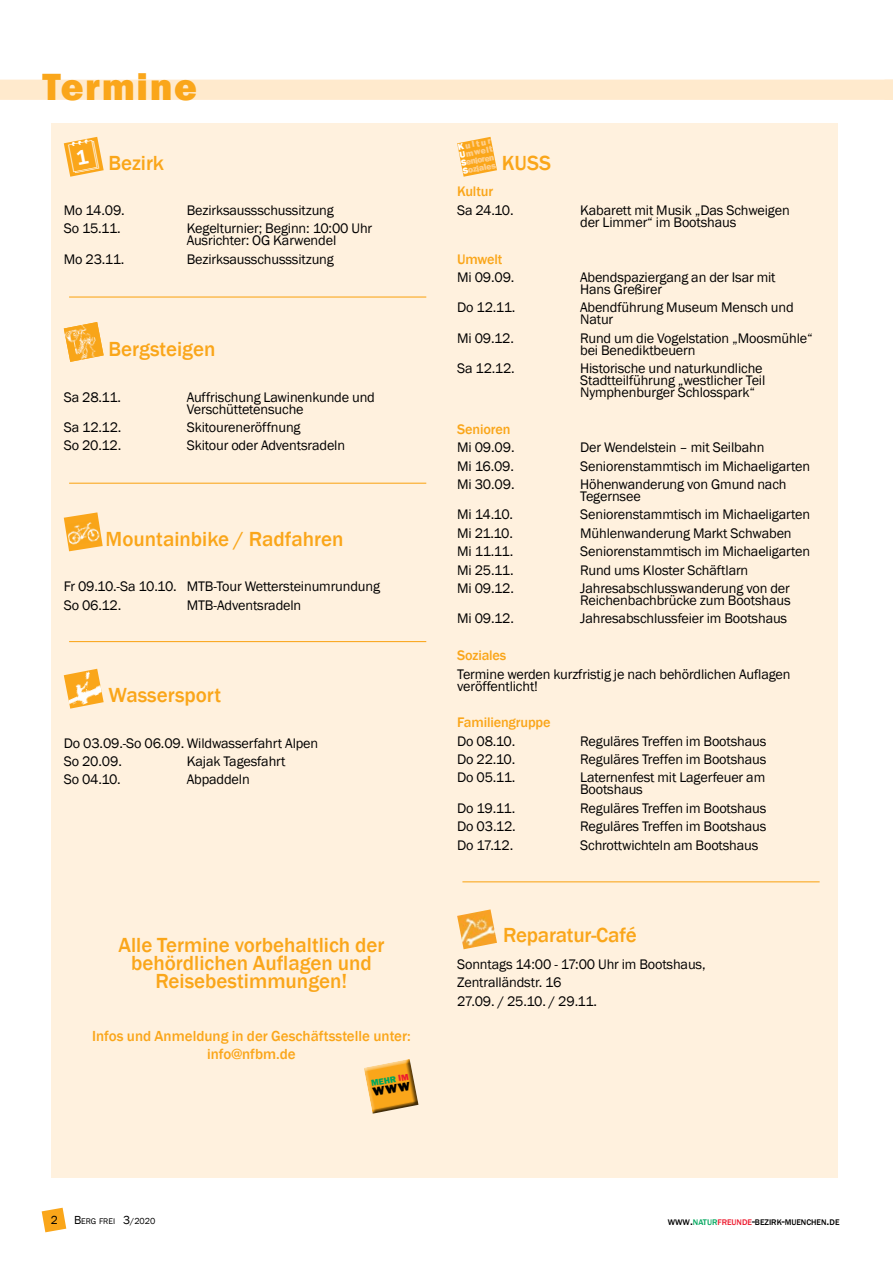
<style>
.page{position:relative;width:893px;height:1263px;background:#fff}
.page>*{position:absolute;margin:0;border:0;box-sizing:border-box;transform-origin:0 0}
.t1{font:800 39px "Franklin Gothic";letter-spacing:.04em;color:#faa61a}
.t2{font:500 21px/18px "Franklin Gothic";color:#faa61a;text-align:center}
.t3{font:500 15px/18px "Franklin Gothic";color:#faa61a;text-align:center}
.t4{font:14.25px/12px "Franklin Gothic";letter-spacing:-.01em;color:#000}
.t5{font:500 14.25px "Franklin Gothic";letter-spacing:-.01em;color:#faa61a}
.t6{font:12px "Franklin Gothic";color:#000}
.t7{font:800 9px/8.2px "Franklin Gothic";color:#fecf8d;text-align:justify}
.t8{font:800 9px "Franklin Gothic";color:#00a65d}
.t9{font:500 8.4px "Franklin Gothic";color:#000}
.t10{font:8.4px "Franklin Gothic";color:#000}
.s1{color:#ed1b2f}
.s2{color:#fff}
.s3{font-size:12px}
.s4{font-size:9px}
.s5{color:#00a65d}
</style>
<div class="page">
<svg style="left:42px;top:1208px;width:24px;height:24px"></svg>
<div style="left:51px;top:123px;width:787px;height:1055px;background:#fff1de"></div>
<svg style="left:457px;top:137px;width:40px;height:40px"></svg>
<img style="left:457px;top:909px;width:40px;height:40px">
<div style="left:0;top:80px;width:893px;height:20px;background:#ffeacd"></div>
<img style="left:64px;top:322px;width:40px;height:40px">
<svg style="left:64px;top:512px;width:39px;height:39px"></svg>
<img style="left:66px;top:520px;width:35px;height:25px">
<svg style="left:64px;top:675px;width:40px;height:28px"></svg>
<img style="left:65px;top:669px;width:37px;height:40px">
<hr style="left:69px;top:296px;width:357px;height:2px;background:#faa61a">
<hr style="left:69px;top:483px;width:357px;height:1px;background:#faa61a">
<hr style="left:69px;top:641px;width:357px;height:1px;background:#faa61a">
<hr style="left:462px;top:881px;width:358px;height:1px;background:#faa61a">
<svg style="left:64px;top:137px;width:40px;height:40px"></svg>
<svg style="left:364px;top:1059px;width:55px;height:55px"></svg>
<h1 class="t1" style="left:43px;top:64px;width:156px">Termine</h1>
<h2 class="t2" style="left:108px;top:153px;width:57px">Bezirk</h2>
<p class="t4" style="left:64px;top:204px;width:63px">Mo 14.09.</p>
<p class="t4" style="left:187px;top:204px;width:149px">Bezirksaussschussitzung</p>
<p class="t4" style="left:64px;top:222px;width:59px">So 15.11.</p>
<p class="t4" style="left:187px;top:222px;width:187px">Kegelturnier; Beginn: 10:00 Uhr<br>Ausrichter: OG Karwendel</p>
<p class="t4" style="left:64px;top:253px;width:62px">Mo 23.11.</p>
<p class="t4" style="left:187px;top:253px;width:149px">Bezirksausschusssitzung</p>
<h2 class="t2" style="left:108px;top:340px;width:109px">Bergsteigen</h2>
<p class="t4" style="left:64px;top:391px;width:59px">Sa 28.11.</p>
<p class="t4" style="left:187px;top:391px;width:190px">Auffrischung Lawinenkunde und<br>Verschüttetensuche</p>
<p class="t4" style="left:64px;top:421px;width:59px">Sa 12.12.</p>
<p class="t4" style="left:187px;top:421px;width:115px">Skitoureneröffnung</p>
<p class="t4" style="left:64px;top:439px;width:59px">So 20.12.</p>
<p class="t4" style="left:187px;top:439px;width:160px">Skitour oder Adventsradeln</p>
<h2 class="t2" style="left:106px;top:530px;width:240px">Mountainbike / Radfahren</h2>
<p class="t4" style="left:64px;top:577px;width:318px;line-height:18.5px">Fr 09.10.-Sa 10.10. MTB-Tour Wettersteinumrundung<br>So 06.12.</p>
<p class="t4" style="left:187px;top:599px;width:116px">MTB-Adventsradeln</p>
<h2 class="t2" style="left:108px;top:686px;width:114px">Wassersport</h2>
<p class="t4" style="left:64px;top:733px;width:256px;line-height:18.5px">Do 03.09.-So 06.09. Wildwasserfahrt Alpen<br>So 20.09.</p>
<p class="t4" style="left:187px;top:755px;width:100px">Kajak Tagesfahrt</p>
<p class="t4" style="left:64px;top:773px;width:59px">So 04.10.</p>
<p class="t4" style="left:187px;top:773px;width:64px">Abpaddeln</p>
<h2 class="t2" style="left:118px;top:935px;width:267px">Alle Termine vorbehaltlich der behördlichen Auflagen und<br>Reisebestimmungen!</h2>
<p class="t3" style="left:92px;top:1026px;width:320px">Infos und Anmeldung in der Geschäftsstelle unter: info@nfbm.de</p>
<p class="t8" style="left:370px;top:1078px;width:40px;rotate:-10deg">Mehr <span class="s1">iM</span></p>
<p class="t7" style="left:457px;top:143px;width:35px;rotate:-11deg"><span class="s2">K</span>ultur <span class="s2">U</span>mwelt <span class="s2">S</span>enioren <span class="s2">S</span>oziales</p>
<h2 class="t2" style="left:502px;top:153px;width:51px">KUSS</h2>
<p class="t5" style="left:457px;top:183px;width:37px">Kultur</p>
<p class="t4" style="left:457px;top:204px;width:58px">Sa 24.10.</p>
<p class="t4" style="left:580px;top:204px;width:211px">Kabarett mit Musik „Das Schweigen der Limmer“ im Bootshaus</p>
<p class="t5" style="left:457px;top:251px;width:47px">Umwelt</p>
<p class="t4" style="left:457px;top:271px;width:59px">Mi 09.09.</p>
<p class="t4" style="left:580px;top:271px;width:197px">Abendspaziergang an der Isar mit<br>Hans Greßirer</p>
<p class="t4" style="left:457px;top:301px;width:60px">Do 12.11.</p>
<p class="t4" style="left:580px;top:301px;width:215px">Abendführung Museum Mensch und<br>Natur</p>
<p class="t4" style="left:457px;top:332px;width:58px">Mi 09.12.</p>
<p class="t4" style="left:580px;top:332px;width:234px">Rund um die Vogelstation „Moosmühle“ bei Benediktbeuern</p>
<p class="t4" style="left:457px;top:362px;width:59px">Sa 12.12.</p>
<p class="t4" style="left:580px;top:362px;width:187px">Historische und naturkundliche<br>Stadtteilführung „westlicher Teil<br>Nymphenburger Schlosspark“</p>
<p class="t5" style="left:457px;top:421px;width:55px">Senioren</p>
<p class="t4" style="left:457px;top:441px;width:59px">Mi 09.09.</p>
<p class="t4" style="left:580px;top:441px;width:186px">Der Wendelstein – mit Seilbahn</p>
<p class="t4" style="left:457px;top:460px;width:58px">Mi 16.09.</p>
<p class="t4" style="left:580px;top:460px;width:231px">Seniorenstammtisch im Michaeligarten</p>
<p class="t4" style="left:457px;top:478px;width:59px">Mi 30.09.</p>
<p class="t4" style="left:580px;top:478px;width:208px">Höhenwanderung von Gmund nach<br>Tegernsee</p>
<p class="t4" style="left:457px;top:508px;width:57px">Mi 14.10.</p>
<p class="t4" style="left:580px;top:508px;width:231px">Seniorenstammtisch im Michaeligarten</p>
<p class="t4" style="left:457px;top:527px;width:57px">Mi 21.10.</p>
<p class="t4" style="left:580px;top:527px;width:213px">Mühlenwanderung Markt Schwaben</p>
<p class="t4" style="left:457px;top:545px;width:58px">Mi 11.11.</p>
<p class="t4" style="left:580px;top:545px;width:231px">Seniorenstammtisch im Michaeligarten</p>
<p class="t4" style="left:457px;top:564px;width:58px">Mi 25.11.</p>
<p class="t4" style="left:580px;top:564px;width:170px">Rund ums Kloster Schäftlarn</p>
<p class="t4" style="left:457px;top:582px;width:58px">Mi 09.12.</p>
<p class="t4" style="left:580px;top:582px;width:212px">Jahresabschlusswanderung von der<br>Reichenbachbrücke zum Bootshaus</p>
<p class="t4" style="left:457px;top:612px;width:58px">Mi 09.12.</p>
<p class="t4" style="left:580px;top:612px;width:209px">Jahresabschlussfeier im Bootshaus</p>
<p class="t5" style="left:457px;top:647px;width:51px">Soziales</p>
<p class="t4" style="left:457px;top:667px;width:335px">Termine werden kurzfristig je nach behördlichen Auflagen veröffentlicht!</p>
<p class="t5" style="left:457px;top:714px;width:95px">Familiengruppe</p>
<p class="t4" style="left:457px;top:735px;width:60px">Do 08.10.</p>
<p class="t4" style="left:580px;top:735px;width:188px">Reguläres Treffen im Bootshaus</p>
<p class="t4" style="left:457px;top:753px;width:60px">Do 22.10.</p>
<p class="t4" style="left:580px;top:753px;width:188px">Reguläres Treffen im Bootshaus</p>
<p class="t4" style="left:457px;top:771px;width:60px">Do 05.11.</p>
<p class="t4" style="left:580px;top:771px;width:187px">Laternenfest mit Lagerfeuer am<br>Bootshaus</p>
<p class="t4" style="left:457px;top:802px;width:60px">Do 19.11.</p>
<p class="t4" style="left:580px;top:802px;width:188px">Reguläres Treffen im Bootshaus</p>
<p class="t4" style="left:457px;top:820px;width:60px">Do 03.12.</p>
<p class="t4" style="left:580px;top:820px;width:188px">Reguläres Treffen im Bootshaus</p>
<p class="t4" style="left:457px;top:838px;width:58px">Do 17.12.</p>
<p class="t4" style="left:580px;top:838px;width:180px">Schrottwichteln am Bootshaus</p>
<h2 class="t2" style="left:503px;top:926px;width:135px">Reparatur-Café</h2>
<p class="t4" style="left:457px;top:955px;width:250px;line-height:18.5px">Sonntags 14:00 - 17:00 Uhr im Bootshaus,<br>Zentralländstr. 16<br>27.09. / 25.10. / 29.11.</p>
<p class="t6" style="left:51px;top:1213px;width:9px">2</p>
<p class="t10" style="left:74px;top:1216px;width:83px"><span class="s3">B</span>ERG FREI <span class="s3">3</span><span class="s4">/2020</span></p>
<p class="t9" style="left:668px;top:1217px;width:173px">WWW<span class="s3">.</span><span class="s5">NATUR</span><span class="s1">FREUNDE</span><span class="s3">-</span>BEZIRK<span class="s3">-</span>MUENCHEN<span class="s3">.</span>DE</p>
</div>
